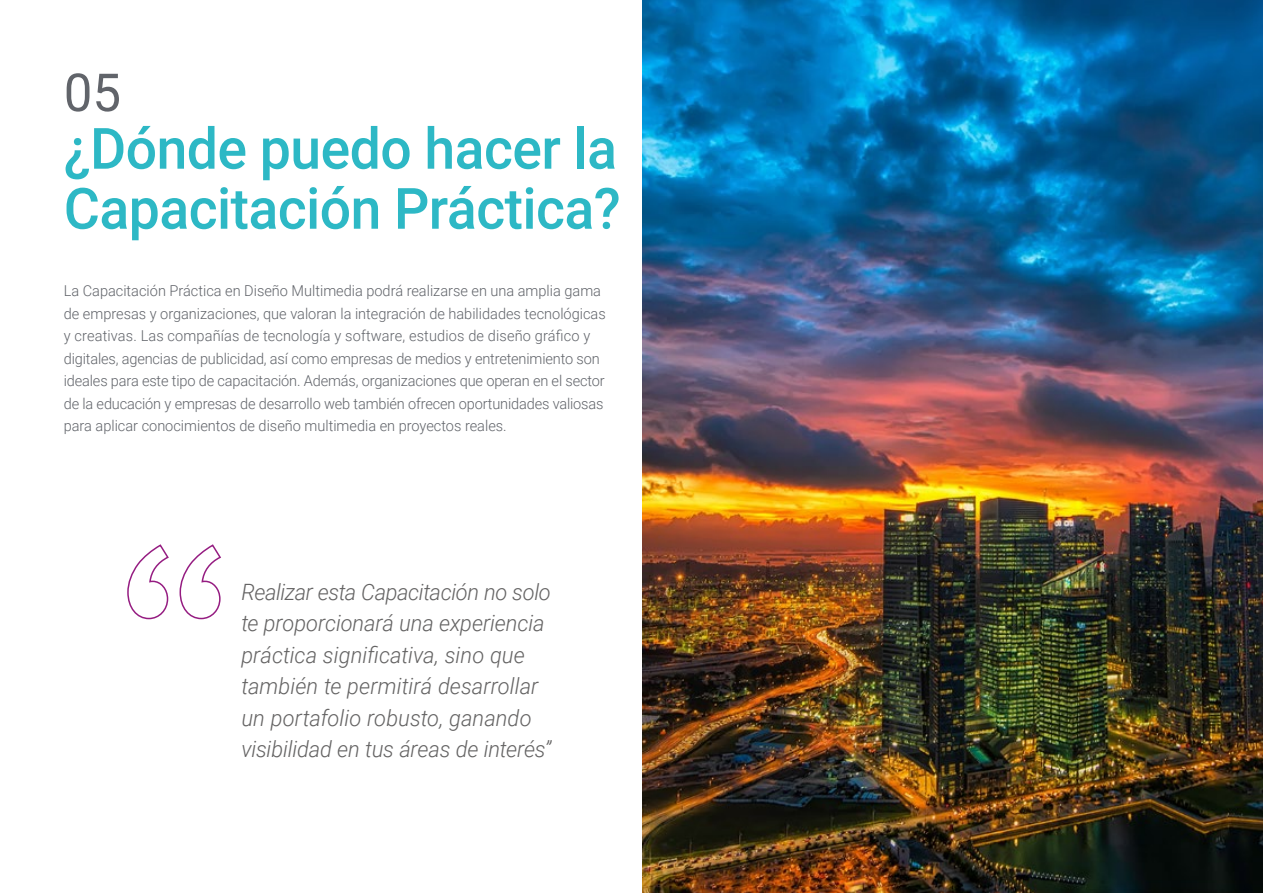
<style>
.page{position:relative;width:1263px;height:893px;background:#fff}
.page>*{position:absolute;margin:0;border:0;box-sizing:border-box;transform-origin:0 0}
.t1{font:500 57px/60px "Roboto";letter-spacing:-.01em;color:#2db8c5}
.t2{font:52.5px "Roboto";color:#61646a}
.t3{font:italic 300 22.5px/31.5px "Roboto";letter-spacing:-.005em;color:#646363}
.t4{font:300 15px/22.5px "Roboto";color:#61646a}
</style>
<div class="page">
<svg style="left:127px;top:544px;width:94px;height:76px"></svg>
<img style="left:642px;top:0;width:621px;height:893px">
<h2 class="t2" style="left:64px;top:56px;width:59px">05</h2>
<h1 class="t1" style="left:64px;top:116px;width:558px">¿Dónde puedo hacer la<br>Capacitación Práctica?</h1>
<p class="t4" style="left:64px;top:279px;width:543px">La Capacitación Práctica en Diseño Multimedia podrá realizarse en una amplia gama de empresas y organizaciones, que valoran la integración de habilidades tecnológicas y creativas. Las compañías de tecnología y software, estudios de diseño gráfico y digitales, agencias de publicidad, así como empresas de medios y entretenimiento son ideales para este tipo de capacitación. Además, organizaciones que operan en el sector de la educación y empresas de desarrollo web también ofrecen oportunidades valiosas para aplicar conocimientos de diseño multimedia en proyectos reales.</p>
<h3 class="t3" style="left:241px;top:575px;width:312px">Realizar esta Capacitación no solo te proporcionará una experiencia práctica significativa, sino que también te permitirá desarrollar un portafolio robusto, ganando visibilidad en tus áreas de interés”</h3>
</div>
